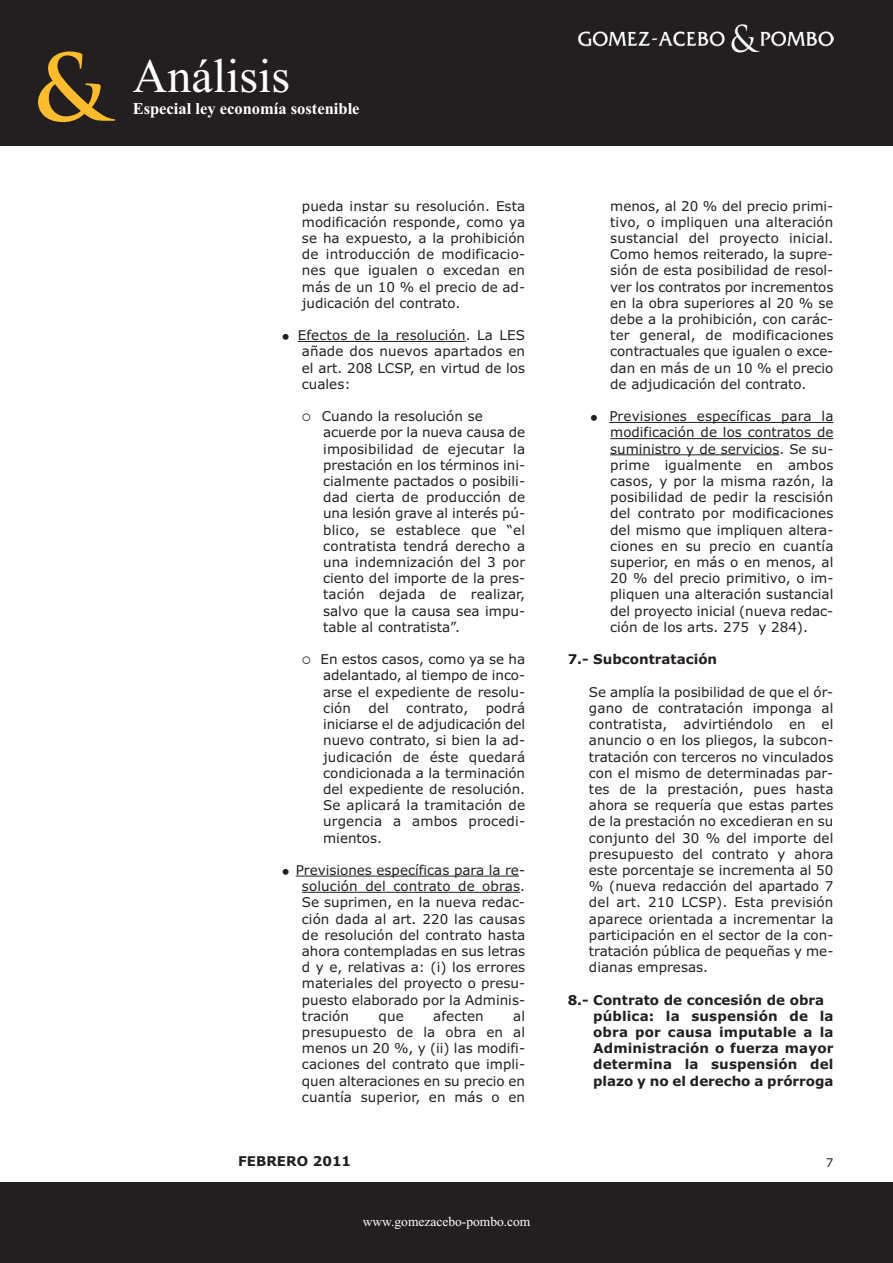
<style>
.page{position:relative;width:893px;height:1263px;background:#fff}
.page>*{position:absolute;margin:0;border:0;box-sizing:border-box;transform-origin:0 0}
.t1{font:700 90px "Trajan Pro";color:#fdbb2e}
.t2{font:48px "Times New Roman";color:#fff}
.t3{font:700 16.5px "Times New Roman";color:#fff}
.t4{font:13.5px/16.2px "Verdana";color:#231f20;text-align:justify}
.t5{font:700 13.5px/16.2px "Verdana";letter-spacing:.01em;color:#231f20}
.t6{font:13.5px "Times New Roman";color:#fff}
.t7{font:12px "Verdana";color:#231f20}
</style>
<div class="page">
<div style="left:0;top:0;width:893px;height:146px;background:#231f20"></div>
<img style="left:578px;top:24px;width:255px;height:29px">
<hr style="left:298px;top:341px;width:168px;height:1px;background:#231f20">
<hr style="left:296px;top:876px;width:223px;height:1px;background:#231f20">
<hr style="left:302px;top:892px;width:218px;height:1px;background:#231f20">
<hr style="left:609px;top:422px;width:224px;height:1px;background:#231f20">
<hr style="left:610px;top:438px;width:223px;height:1px;background:#231f20">
<hr style="left:610px;top:454px;width:169px;height:1px;background:#231f20">
<div style="left:0;top:1183px;width:893px;height:80px;background:#231f20"></div>
<h1 class="t1" style="left:33px;top:53px;width:76px">&amp;</h1>
<h2 class="t2" style="left:133px;top:47px;width:159px">Análisis</h2>
<p class="t3" style="left:133px;top:99px;width:228px">Especial ley economía sostenible</p>
<p class="t4" style="left:302px;top:198px;width:225px">pueda instar su resolución. Esta modificación responde, como ya se ha expuesto, a la prohibición de introducción de modificacio&shy;nes que igualen o excedan en más de un 10 % el precio de ad&shy;judicación del contrato.</p>
<p class="t4" style="left:302px;top:327px;width:225px;text-indent:-4px">Efectos de la resolución. La LES añade dos nuevos apartados en el art. 208 LCSP, en virtud de los cuales:</p>
<p class="t4" style="left:322px;top:408px;width:205px;text-align:left">Cuando la resolución se acuerde por la nueva causa de imposibilidad de ejecutar la prestación en los términos ini&shy;cialmente pactados o posibili&shy;dad cierta de producción de una lesión grave al interés pú&shy;blico, se establece que “el contratista tendrá derecho a una indemnización del 3 por ciento del importe de la pres&shy;tación dejada de realizar, salvo que la causa sea impu&shy;table al contratista”.</p>
<p class="t4" style="left:321px;top:651px;width:206px">En estos casos, como ya se ha adelantado, al tiempo de inco&shy;arse el expediente de resolu&shy;ción</p>
<p class="t4" style="left:323px;top:700px;width:203px;text-indent:163px">podrá iniciarse el de adjudicación del nuevo contrato, si bien la ad&shy;judicación de éste quedará condicionada a la terminación del expediente de resolución.<br>Se aplicará la tramitación de urgencia a ambos procedi&shy;mientos.</p>
<p class="t4" style="left:302px;top:862px;width:225px;text-indent:-6px">Previsiones específicas para la re&shy;solución del contrato de obras.<br>Se suprimen, en la nueva redac&shy;ción dada al art. 220 las causas de resolución del contrato hasta ahora contempladas en sus letras d y e, relativas a: (i) los errores materiales del proyecto o presu&shy;puesto elaborado por la Adminis&shy;tración</p>
<p class="t4" style="left:368px;top:700px;width:22px">del</p>
<p class="t4" style="left:406px;top:700px;width:64px">contrato,</p>
<p class="t4" style="left:378px;top:1008px;width:27px">que</p>
<p class="t4" style="left:433px;top:1008px;width:52px">afecten</p>
<p class="t4" style="left:302px;top:1008px;width:225px;text-indent:211px">al presupuesto de la obra en al menos un 20 %, y (ii) las modifi&shy;caciones del contrato que impli&shy;quen alteraciones en su precio en cuantía superior, en más o en</p>
<p class="t4" style="left:610px;top:198px;width:225px">menos, al 20 % del precio primi&shy;tivo, o impliquen una alteración sustancial del proyecto inicial.<br>Como hemos reiterado, la supre&shy;sión de esta posibilidad de resol&shy;ver los contratos por incrementos en la obra superiores al 20 % se debe a la prohibición, con carác&shy;ter general, de modificaciones contractuales que igualen o exce&shy;dan en más de un 10 % el precio de adjudicación del contrato.</p>
<p class="t4" style="left:609px;top:408px;width:226px">Previsiones específicas para la modificación de los contratos de suministro y de servicios. Se su&shy;prime igualmente en ambos casos, y por la misma razón, la posibilidad de pedir la rescisión del contrato por modificaciones del mismo que impliquen altera&shy;ciones en su precio en cuantía superior, en más o en menos, al 20 % del precio primitivo, o im&shy;pliquen una alteración sustancial del proyecto inicial (nueva redac&shy;ción de los arts. 275 y 284).</p>
<p class="t5" style="left:568px;top:651px;width:151px">7.- Subcontratación</p>
<p class="t4" style="left:589px;top:684px;width:246px">Se amplía la posibilidad de que el ór&shy;gano de contratación imponga al contratista, advirtiéndolo en el anuncio o en los pliegos, la subcon&shy;tratación con terceros no vinculados con el mismo de determinadas par&shy;tes de la prestación, pues hasta ahora se requería que estas partes de la prestación no excedieran en su conjunto del 30 % del importe del presupuesto del contrato y ahora este porcentaje se incrementa al 50 % (nueva redacción del apartado 7 del art. 210 LCSP). Esta previsión aparece orientada a incrementar la participación en el sector de la con&shy;tratación pública de pequeñas y me&shy;dianas empresas.</p>
<p class="t5" style="left:593px;top:992px;width:242px;text-indent:-26px">8.- Contrato de concesión de obra pública: la suspensión de la obra por causa imputable a la<br>Administración o fuerza mayor determina la suspensión del plazo y no el derecho a prórroga</p>
<p class="t5" style="left:238px;top:1154px;width:115px">FEBRERO 2011</p>
<p class="t7" style="left:826px;top:1155px;width:9px">7</p>
<p class="t6" style="left:363px;top:1213px;width:169px">www.gomezacebo-pombo.com</p>
</div>
